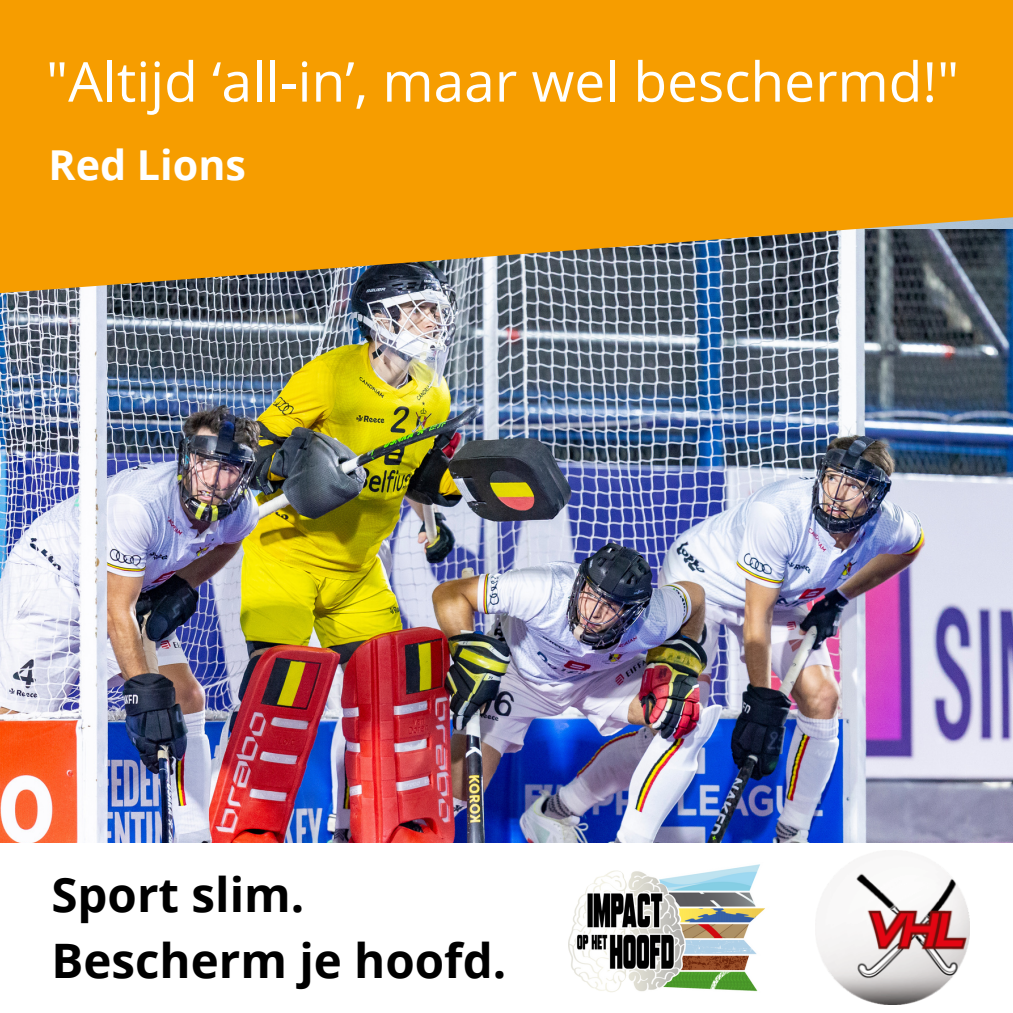
<style>
.page{position:relative;width:1013px;height:1013px;background:#fff}
.page>*{position:absolute;margin:0;border:0;box-sizing:border-box;transform-origin:0 0}
.t1{font:55px "Open Sans";color:#fff}
.t2{font:700 47.5px/65.6px "Open Sans";color:#000}
.t3{font:700 41.25px "Open Sans";color:#fff}
</style>
<div class="page">
<img style="left:0;top:293px;width:1012px;height:550px">
<img style="left:568px;top:864px;width:197px;height:128px">
<svg style="left:0;top:0;width:1012px;height:293px;background:#e2960f"></svg>
<img style="left:815px;top:851px;width:154px;height:153px">
<p class="t1" style="left:46px;top:43px;width:914px">"Altijd ‘all-in’, maar wel beschermd!"</p>
<p class="t3" style="left:49px;top:136px;width:199px">Red Lions</p>
<p class="t2" style="left:51px;top:861px;width:456px">Sport slim.<br>Bescherm je hoofd.</p>
</div>
